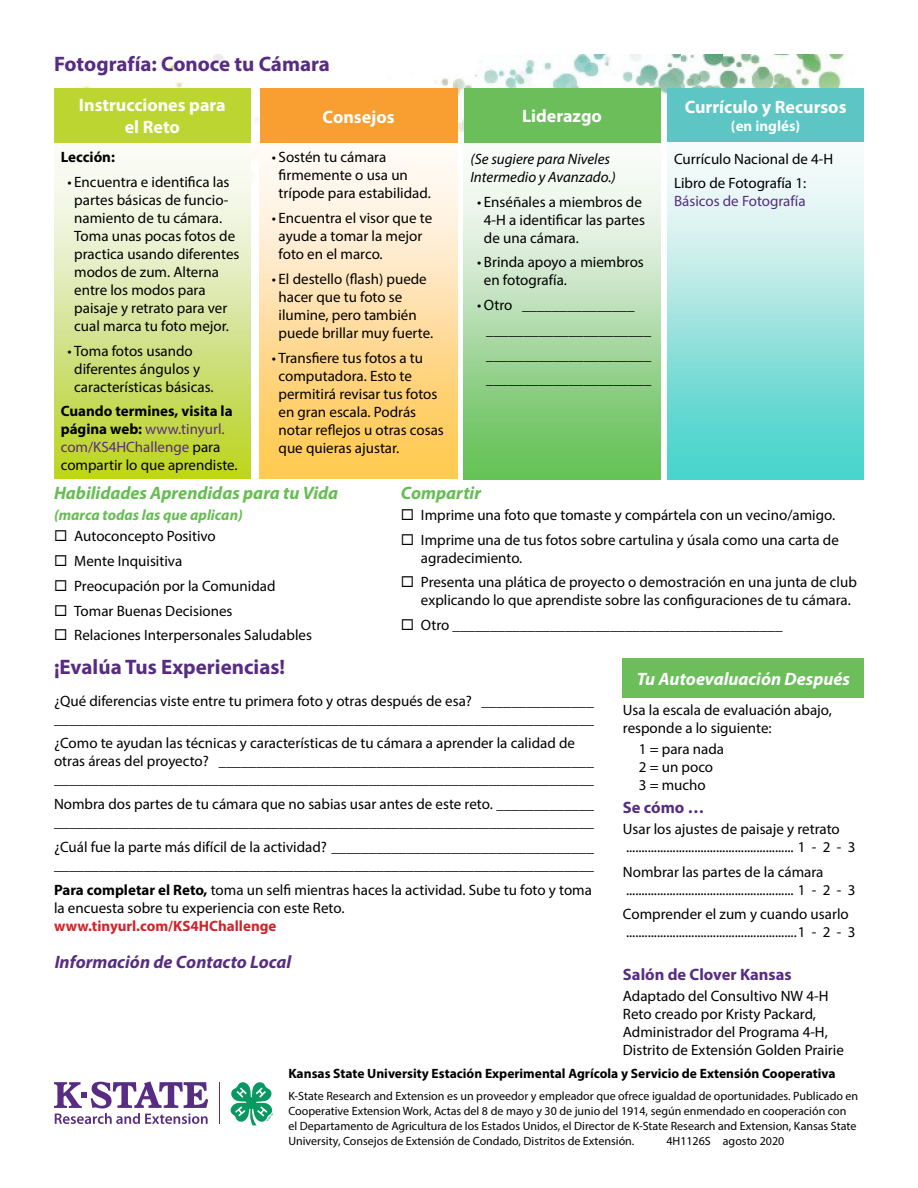
<style>
.page{position:relative;width:918px;height:1188px;background:#fff}
.page>*{position:absolute;margin:0;border:0;box-sizing:border-box;transform-origin:0 0}
.t1{font:700 21px "Myriad Pro";color:#572c82}
.t2{font:700 18px/21.6px "Myriad Pro";color:#fff;text-align:center}
.t3{font:italic 700 18px "Myriad Pro";color:#66bd52}
.t4{font:italic 700 18px "Myriad Pro";color:#572c82}
.t5{font:italic 700 18px "Myriad Pro";color:#fff}
.t6{font:700 16.5px "Myriad Pro";color:#572c82}
.t7{font:15px/18px "Myriad Pro";color:#000}
.t8{font:700 15px/18px "Myriad Pro";color:#000}
.t9{font:italic 15px/18px "Myriad Pro";color:#000}
.t10{font:700 15px "Myriad Pro";color:#d2232a}
.t11{font:italic 700 15px "Myriad Pro";color:#66bd52}
.t12{font:15px "Myriad Pro";color:#572c82}
.t13{font:700 15px "Myriad Pro";color:#fff}
.t14{font:700 13.5px "Myriad Pro";color:#000}
.t15{font:12px/15px "Myriad Pro";color:#000}
.s1{font-weight:400;color:#572c82}
.s2{font-weight:400}
.s3{font-weight:700}
</style>
<div class="page">
<img style="left:82px;top:55px;width:762px;height:186px">
<div style="left:623px;top:658px;width:241px;height:40px;background:#6bbe59"></div>
<svg style="left:54px;top:1081px;width:154px;height:43px"></svg>
<hr style="left:219px;top:1082px;width:1px;height:42px;background:#572c82">
<svg style="left:230px;top:1082px;width:43px;height:43px"></svg>
<div style="left:667px;top:88px;width:197px;height:55px;background:#5dc5c3"></div>
<div style="left:54px;top:88px;width:197px;height:55px;background:#bdd531"></div>
<div style="left:464px;top:88px;width:196px;height:55px;background:#6bbe59"></div>
<div style="left:260px;top:89px;width:198px;height:54px;background:#f99f32"></div>
<div style="left:260px;top:144px;width:198px;height:335px;background:linear-gradient(to bottom,#fffdff,#ffc549)"></div>
<div style="left:667px;top:142px;width:197px;height:338px;background:linear-gradient(to bottom,#fffdfd,#42d0c8)"></div>
<div style="left:54px;top:143px;width:197px;height:336px;background:linear-gradient(to bottom,#fefeff,#b8d226)"></div>
<div style="left:464px;top:144px;width:196px;height:336px;background:linear-gradient(to bottom,#fff,#63be55)"></div>
<h1 class="t1" style="left:54px;top:50px;width:278px">Fotografía: Conoce tu Cámara</h1>
<p class="t2" style="left:79px;top:94px;width:148px">Instrucciones para el Reto</p>
<p class="t2" style="left:323px;top:105px;width:74px">Consejos</p>
<p class="t2" style="left:522px;top:105px;width:81px">Liderazgo</p>
<p class="t7" style="left:279px;top:148px;width:154px;text-indent:-7px">• Sostén tu cámara firmemente o usa un trípode para estabilidad.</p>
<p class="t7" style="left:279px;top:209px;width:155px;text-indent:-7px">• Encuentra el visor que te ayude a tomar la mejor foto en el marco.</p>
<p class="t7" style="left:279px;top:270px;width:156px;text-indent:-7px">• El destello (flash) puede hacer que tu foto se ilumine, pero también puede brillar muy fuerte.</p>
<p class="t7" style="left:279px;top:348px;width:167px;text-indent:-7px">• Transfiere tus fotos a tu computadora. Esto te permitirá revisar tus fotos en gran escala. Podrás notar reflejos u otras cosas que quieras ajustar.</p>
<p class="t8" style="left:61px;top:148px;width:56px">Lección:</p>
<p class="t7" style="left:74px;top:173px;width:167px;text-indent:-7px">• Encuentra e identifica las partes básicas de funcio&shy;namiento de tu cámara.<br>Toma unas pocas fotos de practica usando diferentes modos de zum. Alterna entre los modos para paisaje y retrato para ver cual marca tu foto mejor.</p>
<p class="t7" style="left:74px;top:341px;width:141px;text-indent:-7px">• Toma fotos usando diferentes ángulos y características básicas.</p>
<p class="t8" style="left:61px;top:402px;width:178px">Cuando termines, visita la página web: <span class="s1">www.tinyurl. com/KS4HChallenge</span> <span class="s2">para compartir lo que aprendiste.</span></p>
<p class="t9" style="left:470px;top:149px;width:147px">(Se sugiere para Niveles<br>Intermedio y Avanzado.)</p>
<p class="t7" style="left:484px;top:192px;width:163px;text-indent:-7px">• Enséñales a miembros de<br>4-H a identificar las partes de una cámara.</p>
<p class="t7" style="left:484px;top:253px;width:161px;text-indent:-7px">• Brinda apoyo a miembros en fotografía.</p>
<p class="t7" style="left:486px;top:292px;width:166px;line-height:24.8px;text-indent:-9px">• Otro _______________ ______________________ ______________________ ______________________</p>
<p class="t2" style="left:685px;top:96px;width:163px">Currículo y Recursos</p>
<p class="t13" style="left:731px;top:116px;width:71px">(en inglés)</p>
<p class="t7" style="left:674px;top:146px;width:161px;line-height:24.8px">Currículo Nacional de 4-H<br>Libro de Fotografía 1:</p>
<p class="t12" style="left:674px;top:192px;width:133px">Básicos de Fotografía</p>
<p class="t3" style="left:54px;top:481px;width:286px">Habilidades Aprendidas para tu Vida</p>
<p class="t11" style="left:54px;top:506px;width:190px">(marca todas las que aplican)</p>
<p class="t7" style="left:74px;top:524px;width:239px;line-height:24.8px">Autoconcepto Positivo<br>Mente Inquisitiva<br>Preocupación por la Comunidad<br>Tomar Buenas Decisiones<br>Relaciones Interpersonales Saludables</p>
<p class="t3" style="left:401px;top:481px;width:82px">Compartir</p>
<p class="t7" style="left:421px;top:502px;width:419px;line-height:24.8px">Imprime una foto que tomaste y compártela con un vecino/amigo.<br>Imprime una de tus fotos sobre cartulina y úsala como una carta de</p>
<p class="t7" style="left:421px;top:545px;width:438px;line-height:24.8px">agradecimiento.<br>Presenta una plática de proyecto o demostración en una junta de club</p>
<p class="t7" style="left:421px;top:588px;width:431px;line-height:24.8px">explicando lo que aprendiste sobre las configuraciones de tu cámara.<br>Otro ____________________________________________</p>
<h1 class="t1" style="left:54px;top:653px;width:233px">¡Evalúa Tus Experiencias!</h1>
<p class="t7" style="left:54px;top:691px;width:541px">¿Qué diferencias viste entre tu primera foto y otras después de esa? _______________ ________________________________________________________________________</p>
<p class="t7" style="left:54px;top:734px;width:541px">¿Como te ayudan las técnicas y características de tu cámara a aprender la calidad de otras áreas del proyecto? __________________________________________________ ________________________________________________________________________</p>
<p class="t7" style="left:54px;top:795px;width:541px">Nombra dos partes de tu cámara que no sabias usar antes de este reto. _____________ ________________________________________________________________________</p>
<p class="t7" style="left:54px;top:838px;width:542px">¿Cuál fue la parte más difícil de la actividad? ___________________________________ ________________________________________________________________________</p>
<p class="t7" style="left:54px;top:880px;width:539px"><span class="s3">Para completar el Reto,</span> toma un selfi mientras haces la actividad. Sube tu foto y toma la encuesta sobre tu experiencia con este Reto.</p>
<p class="t10" style="left:54px;top:916px;width:224px">www.tinyurl.com/KS4HChallenge</p>
<p class="t4" style="left:55px;top:950px;width:238px">Información de Contacto Local</p>
<p class="t5" style="left:637px;top:667px;width:215px">Tu Autoevaluación Después</p>
<p class="t7" style="left:623px;top:701px;width:210px">Usa la escala de evaluación abajo, responde a lo siguiente:</p>
<p class="t7" style="left:639px;top:740px;width:87px">1 = para nada<br>2 = un poco<br>3 = mucho</p>
<p class="t6" style="left:623px;top:797px;width:83px">Se cómo …</p>
<p class="t7" style="left:623px;top:820px;width:234px">Usar los ajustes de paisaje y retrato ...................................................... 1 - 2 - 3</p>
<p class="t7" style="left:623px;top:862px;width:234px">Nombrar las partes de la cámara ...................................................... 1 - 2 - 3</p>
<p class="t7" style="left:623px;top:905px;width:234px">Comprender el zum y cuando usarlo .......................................................1 - 2 - 3</p>
<p class="t6" style="left:623px;top:964px;width:170px">Salón de Clover Kansas</p>
<p class="t7" style="left:623px;top:987px;width:223px">Adaptado del Consultivo NW 4-H Reto creado por Kristy Packard, Administrador del Programa 4-H, Distrito de Extensión Golden Prairie</p>
<p class="t14" style="left:288px;top:1065px;width:549px">Kansas State University Estación Experimental Agrícola y Servicio de Extensión Cooperativa</p>
<p class="t15" style="left:288px;top:1089px;width:571px">K-State Research and Extension es un proveedor y empleador que ofrece igualdad de oportunidades. Publicado en Cooperative Extension Work, Actas del 8 de mayo y 30 de junio del 1914, según enmendado en cooperación con el Departamento de Agricultura de los Estados Unidos, el Director de K-State Research and Extension, Kansas State University, Consejos de Extensión de Condado, Distritos de Extensión.</p>
<p class="t15" style="left:666px;top:1134px;width:120px">4H1126S agosto 2020</p>
</div>
